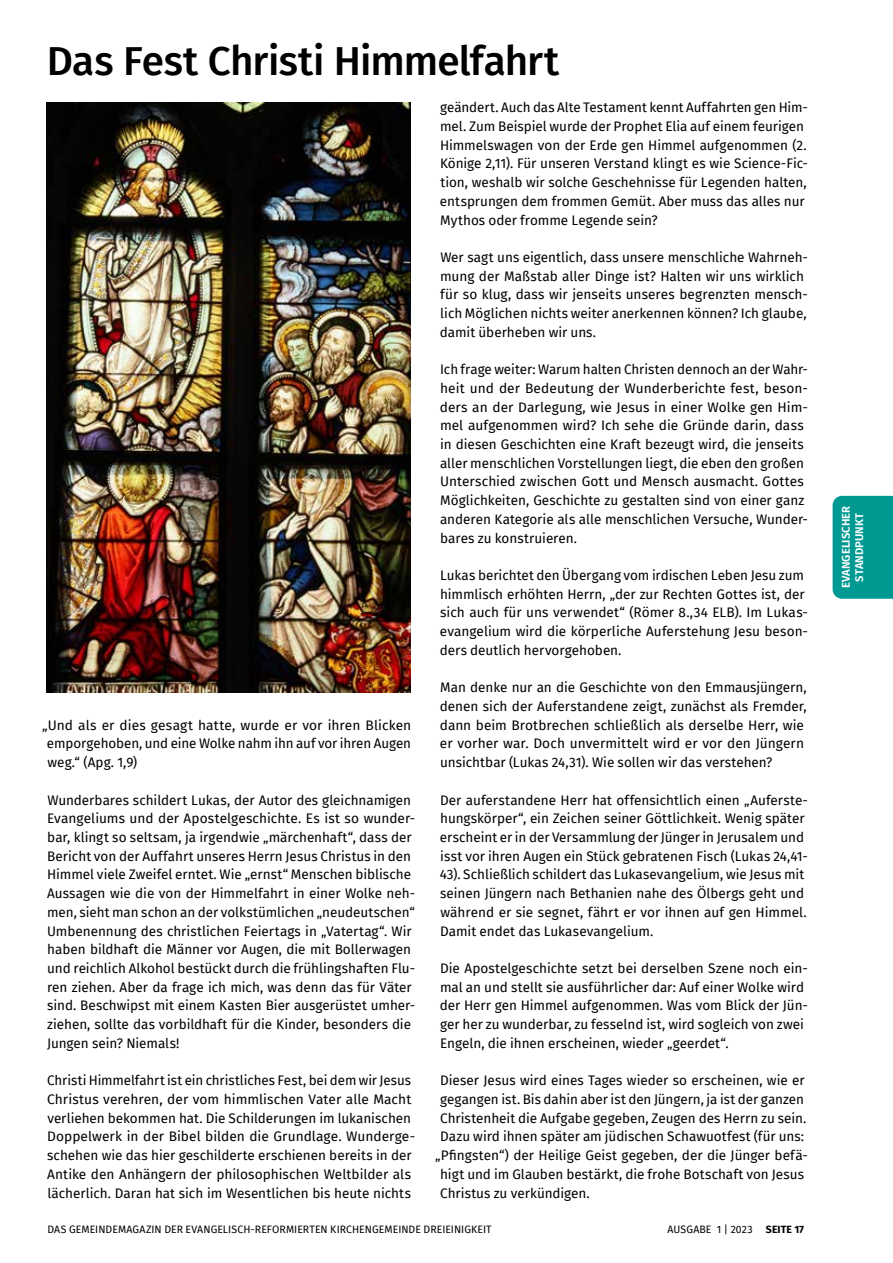
<style>
.page{position:relative;width:893px;height:1263px;background:#fff}
.page>*{position:absolute;margin:0;border:0;box-sizing:border-box;transform-origin:0 0}
.t1{font:500 40.5px "Fira Sans";letter-spacing:-.02em;color:#000}
.t2{font:13.5px/18.8px "Fira Sans";color:#000}
.t3{font:600 11.25px/13.5px "Fira Sans";letter-spacing:.005em;color:#fff;text-align:center}
.t4{font:10.5px "Fira Sans";letter-spacing:.005em;color:#000}
.t5{font:700 10.5px "Fira Sans";letter-spacing:.01em;color:#000}
</style>
<div class="page">
<div style="left:833px;top:496px;width:60px;height:103px;background:#009a93"></div>
<img style="left:47px;top:103px;width:364px;height:589px">
<h1 class="t1" style="left:47px;top:28px;width:514px">Das Fest Christi Himmelfahrt</h1>
<p class="t2" style="left:47px;top:715px;width:366px;text-align:justify;text-indent:-5px">„Und als er dies gesagt hatte, wurde er vor ihren Blicken emporgehoben, und eine Wolke nahm ihn auf vor ihren Augen weg.“ (Apg. 1,9)</p>
<p class="t2" style="left:47px;top:790px;width:370px">Wunderbares schildert Lukas, der Autor des gleichnamigen Evangeliums und der Apostelgeschichte. Es ist so wunder&shy;bar, klingt so seltsam, ja irgendwie „märchenhaft“, dass der Bericht von der Auffahrt unseres Herrn Jesus Christus in den Himmel viele Zweifel erntet. Wie „ernst“ Menschen biblische Aussagen wie die von der Himmelfahrt in einer Wolke neh&shy;men, sieht man schon an der volkstümlichen „neudeutschen“ Umbenennung des christlichen Feiertags in „Vatertag“. Wir haben bildhaft die Männer vor Augen, die mit Bollerwagen und reichlich Alkohol bestückt durch die frühlingshaften Flu&shy;ren ziehen. Aber da frage ich mich, was denn das für Väter sind. Beschwipst mit einem Kasten Bier ausgerüstet umher&shy;ziehen, sollte das vorbildhaft für die Kinder, besonders die Jungen sein? Niemals!</p>
<p class="t2" style="left:47px;top:1071px;width:370px">Christi Himmelfahrt ist ein christliches Fest, bei dem wir Jesus Christus verehren, der vom himmlischen Vater alle Macht verliehen bekommen hat. Die Schilderungen im lukanischen Doppelwerk in der Bibel bilden die Grundlage. Wunderge&shy;schehen wie das hier geschilderte erschienen bereits in der Antike den Anhängern der philosophischen Weltbilder als lächerlich. Daran hat sich im Wesentlichen bis heute nichts</p>
<p class="t2" style="left:440px;top:98px;width:370px">geändert. Auch das Alte Testament kennt Auffahrten gen Him&shy;mel. Zum Beispiel wurde der Prophet Elia auf einem feurigen Himmelswagen von der Erde gen Himmel aufgenommen (2.<br>Könige 2,11). Für unseren Verstand klingt es wie Science-Fic&shy;tion, weshalb wir solche Geschehnisse für Legenden halten, entsprungen dem frommen Gemüt. Aber muss das alles nur Mythos oder fromme Legende sein?</p>
<p class="t2" style="left:440px;top:247px;width:370px">Wer sagt uns eigentlich, dass unsere menschliche Wahrneh&shy;mung der Maßstab aller Dinge ist? Halten wir uns wirklich für so klug, dass wir jenseits unseres begrenzten mensch&shy;lich Möglichen nichts weiter anerkennen können? Ich glaube, damit überheben wir uns.</p>
<p class="t2" style="left:440px;top:360px;width:370px">Ich frage weiter: Warum halten Christen dennoch an der Wahr&shy;heit und der Bedeutung der Wunderberichte fest, beson&shy;ders an der Darlegung, wie Jesus in einer Wolke gen Him&shy;mel aufgenommen wird? Ich sehe die Gründe darin, dass in diesen Geschichten eine Kraft bezeugt wird, die jenseits aller menschlichen Vorstellungen liegt, die eben den großen Unterschied zwischen Gott und Mensch ausmacht. Gottes Möglichkeiten, Geschichte zu gestalten sind von einer ganz anderen Kategorie als alle menschlichen Versuche, Wunder&shy;bares zu konstruieren.</p>
<p class="t2" style="left:440px;top:566px;width:370px">Lukas berichtet den Übergang vom irdischen Leben Jesu zum himmlisch erhöhten Herrn, „der zur Rechten Gottes ist, der sich auch für uns verwendet“ (Römer 8.,34 ELB). Im Lukas&shy;evangelium wird die körperliche Auferstehung Jesu beson&shy;ders deutlich hervorgehoben.</p>
<p class="t2" style="left:440px;top:678px;width:368px">Man denke nur an die Geschichte von den Emmausjüngern, denen sich der Auferstandene zeigt, zunächst als Fremder, dann beim Brotbrechen schließlich als derselbe Herr, wie er vorher war. Doch unvermittelt wird er vor den Jüngern unsichtbar (Lukas 24,31). Wie sollen wir das verstehen?</p>
<p class="t2" style="left:440px;top:790px;width:370px">Der auferstandene Herr hat offensichtlich einen „Auferste&shy;hungskörper“, ein Zeichen seiner Göttlichkeit. Wenig später erscheint er in der Versammlung der Jünger in Jerusalem und isst vor ihren Augen ein Stück gebratenen Fisch (Lukas 24,41- 43). Schließlich schildert das Lukasevangelium, wie Jesus mit seinen Jüngern nach Bethanien nahe des Ölbergs geht und während er sie segnet, fährt er vor ihnen auf gen Himmel.<br>Damit endet das Lukasevangelium.</p>
<p class="t2" style="left:440px;top:958px;width:370px">Die Apostelgeschichte setzt bei derselben Szene noch ein&shy;mal an und stellt sie ausführlicher dar: Auf einer Wolke wird der Herr gen Himmel aufgenommen. Was vom Blick der Jün&shy;ger her zu wunderbar, zu fesselnd ist, wird sogleich von zwei Engeln, die ihnen erscheinen, wieder „geerdet“.</p>
<p class="t2" style="left:440px;top:1071px;width:366px">Dieser Jesus wird eines Tages wieder so erscheinen, wie er</p>
<p class="t2" style="left:440px;top:1089px;width:365px">gegangen ist. Bis dahin aber ist den Jüngern, ja ist der ganzen</p>
<p class="t2" style="left:440px;top:1108px;width:368px">Christenheit die Aufgabe gegeben, Zeugen des Herrn zu sein.</p>
<p class="t2" style="left:440px;top:1127px;width:366px">Dazu wird ihnen später am jüdischen Schawuotfest (für uns:</p>
<p class="t2" style="left:435px;top:1145px;width:374px">„Pfingsten“) der Heilige Geist gegeben, der die Jünger befä-</p>
<p class="t2" style="left:440px;top:1164px;width:365px">higt und im Glauben bestärkt, die frohe Botschaft von Jesus</p>
<p class="t2" style="left:440px;top:1183px;width:151px">Christus zu verkündigen.</p>
<p class="t4" style="left:48px;top:1221px;width:446px">DAS GEMEINDEMAGAZIN DER EVANGELISCH-REFORMIERTEN KIRCHENGEMEINDE DREIEINIGKEIT</p>
<p class="t4" style="left:667px;top:1222px;width:87px">AUSGABE 1 | 2023</p>
<p class="t5" style="left:766px;top:1221px;width:40px">SEITE 17</p>
<p class="t3" style="left:838px;top:588px;width:84px;rotate:-90deg">EVANGELISCHER<br>STANDPUNKT</p>
</div>
